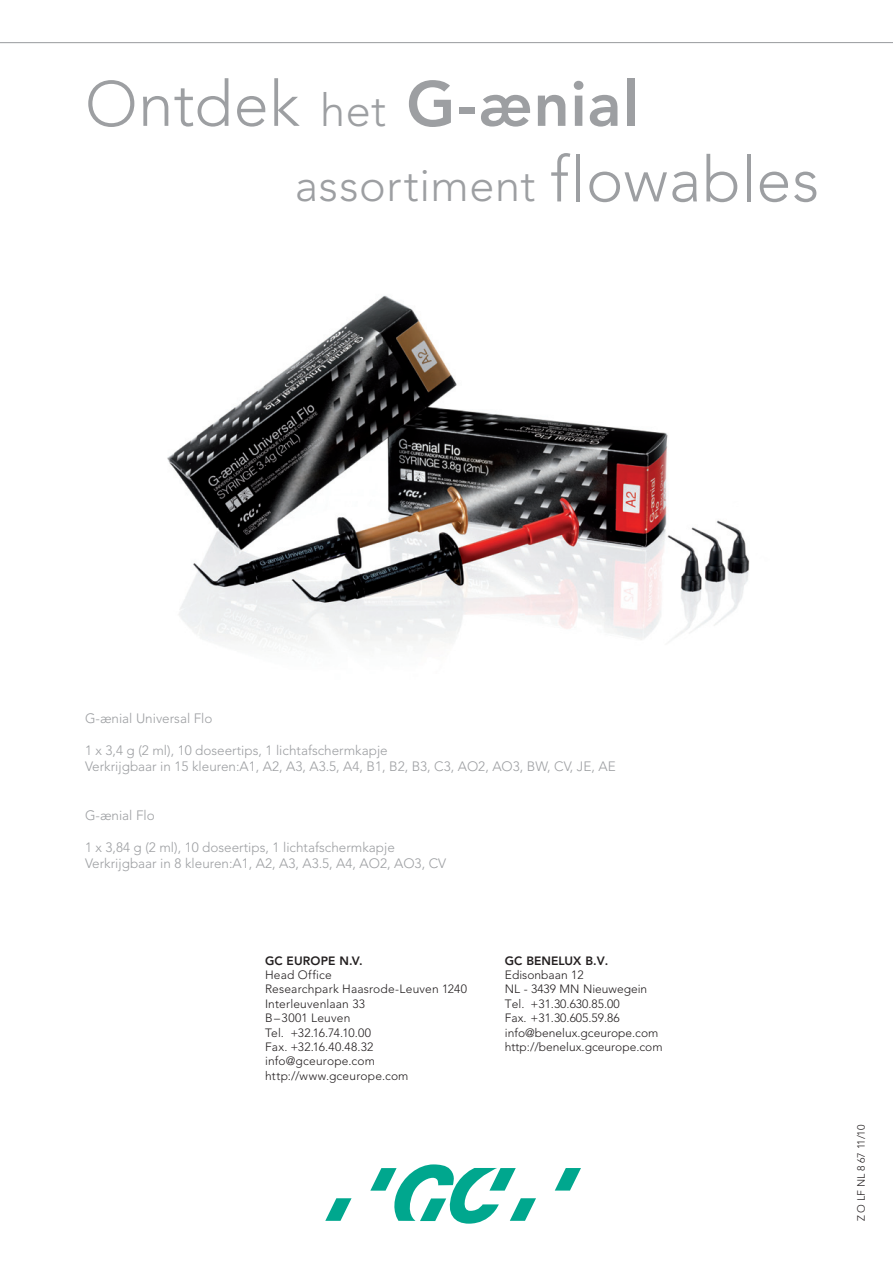
<style>
.page{position:relative;width:893px;height:1263px;background:#fff}
.page>*{position:absolute;margin:0;border:0;box-sizing:border-box;transform-origin:0 0}
.t1{font:800 63px "Avenir";letter-spacing:.015em;color:#9d9fa2}
.t2{font:300 45px "Avenir";letter-spacing:.015em;color:#9d9fa2}
.t3{font:300 13.5px "Avenir";color:#9d9fa2}
.t4{font:300 12px "Avenir";letter-spacing:.005em;color:#231f20}
.t5{font:800 12px "Avenir";color:#231f20}
.t6{font:300 12px "Avenir";letter-spacing:-.015em;color:#231f20}
.t7{font:300 10.5px "Avenir";letter-spacing:-.01em;color:#231f20}
.s1{font-weight:300}
.s2{font-weight:300;font-size:45px}
.s3{font-size:63px}
</style>
<div class="page">
<svg style="left:0;top:42px;width:893px;height:2px"></svg>
<img style="left:167px;top:295px;width:583px;height:350px">
<svg style="left:555px;top:1168px;width:26px;height:22px"></svg>
<svg style="left:370px;top:1164px;width:166px;height:60px"></svg>
<svg style="left:325px;top:1198px;width:27px;height:23px"></svg>
<p class="t1" style="left:85px;top:67px;width:555px"><span class="s1">Ontdek</span> <span class="s2">het</span> G-ænial</p>
<p class="t2" style="left:295px;top:159px;width:526px">assortiment <span class="s3">flowables</span></p>
<p class="t3" style="left:85px;top:710px;width:129px">G-ænial Universal Flo</p>
<p class="t3" style="left:85px;top:742px;width:304px">1 x 3,4 g (2 ml), 10 doseertips, 1 lichtafschermkapje</p>
<p class="t3" style="left:85px;top:758px;width:532px">Verkrijgbaar in 15 kleuren:A1, A2, A3, A3.5, A4, B1, B2, B3, C3, AO2, AO3, BW, CV, JE, AE</p>
<p class="t3" style="left:85px;top:807px;width:71px">G-ænial Flo</p>
<p class="t3" style="left:85px;top:839px;width:311px">1 x 3,84 g (2 ml), 10 doseertips, 1 lichtafschermkapje</p>
<p class="t3" style="left:85px;top:856px;width:363px">Verkrijgbaar in 8 kleuren:A1, A2, A3, A3.5, A4, AO2, AO3, CV</p>
<p class="t5" style="left:265px;top:953px;width:99px">GC EUROPE N.V.</p>
<p class="t4" style="left:265px;top:968px;width:68px">Head Office</p>
<p class="t4" style="left:265px;top:982px;width:203px">Researchpark Haasrode-Leuven 1240</p>
<p class="t4" style="left:265px;top:996px;width:102px">Interleuvenlaan 33</p>
<p class="t4" style="left:265px;top:1011px;width:87px">B–3001 Leuven</p>
<p class="t6" style="left:265px;top:1025px;width:108px">Tel. +32.16.74.10.00</p>
<p class="t4" style="left:265px;top:1040px;width:110px">Fax. +32.16.40.48.32</p>
<p class="t4" style="left:265px;top:1054px;width:112px">info@gceurope.com</p>
<p class="t4" style="left:265px;top:1068px;width:145px">http://www.gceurope.com</p>
<p class="t5" style="left:505px;top:953px;width:105px">GC BENELUX B.V.</p>
<p class="t4" style="left:505px;top:968px;width:80px">Edisonbaan 12</p>
<p class="t4" style="left:505px;top:982px;width:144px">NL - 3439 MN Nieuwegein</p>
<p class="t4" style="left:505px;top:996px;width:116px">Tel. +31.30.630.85.00</p>
<p class="t4" style="left:505px;top:1011px;width:116px">Fax. +31.30.605.59.86</p>
<p class="t4" style="left:505px;top:1025px;width:155px">info@benelux.gceurope.com</p>
<p class="t4" style="left:505px;top:1040px;width:159px">http://benelux.gceurope.com</p>
<p class="t7" style="left:855px;top:1221px;width:98px;rotate:-90deg">Z O LF NL 8 67 11/10</p>
</div>
